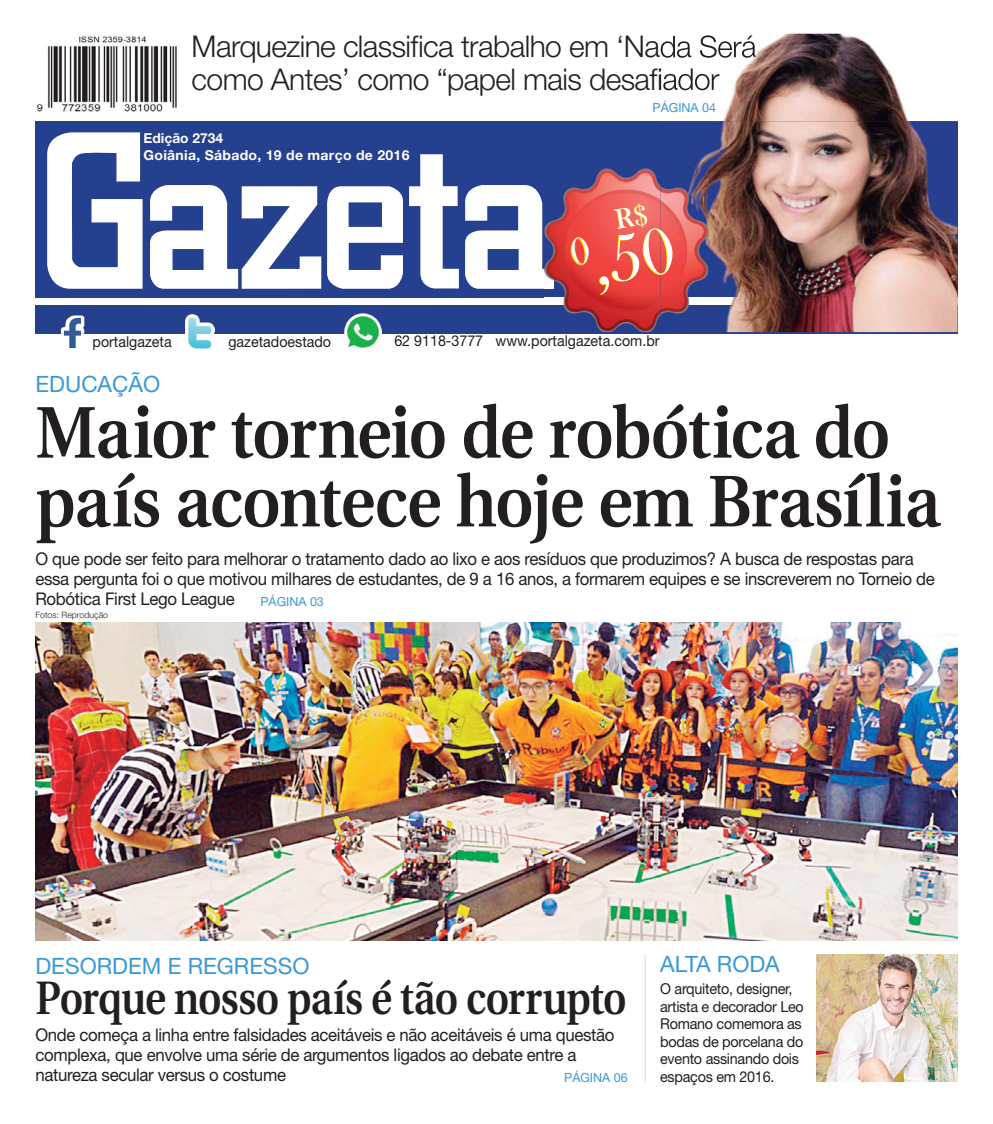
<style>
.page{position:relative;width:993px;height:1124px;background:#fff}
.page>*{position:absolute;margin:0;border:0;box-sizing:border-box;transform-origin:0 0}
.t1{font:600 72.88px/68.8px "Utopia";letter-spacing:-.02em;color:#231f20;scale:.91 1}
.t2{font:68.25px "Bask Old Face";color:#fff}
.t3{font:600 46.75px "Utopia";letter-spacing:-.025em;color:#231f20;scale:.86 1}
.t4{font:300 30px/32.5px "Helvetica Neue";letter-spacing:-.02em;color:#231f20}
.t5{font:22.5px "Helvetica Neue";color:#3999d5}
.t6{font:17.5px/20px "Helvetica Neue";letter-spacing:-.02em;color:#231f20;scale:.96 1}
.t7{font:15px/17.5px "Helvetica Neue";letter-spacing:-.02em;color:#231f20;scale:.96 1}
.t8{font:15px "Helvetica Neue";color:#231f20;scale:.95 1}
.t9{font:700 13.75px/16.5px "Helvetica Neue";letter-spacing:.02em;color:#fff}
.t10{font:12.5px "Helvetica Neue";color:#3999d5}
.t11{font:300 8.75px "Helvetica Neue";color:#231f20}
</style>
<div class="page">
<div style="left:35px;top:121px;width:922px;height:212px;background:#25408e"></div>
<svg style="left:47px;top:132px;width:95px;height:157px"></svg>
<svg style="left:465px;top:185px;width:79px;height:104px"></svg>
<svg style="left:150px;top:185px;width:171px;height:104px"></svg>
<svg style="left:327px;top:186px;width:76px;height:103px"></svg>
<svg style="left:409px;top:154px;width:50px;height:134px"></svg>
<div style="left:35px;top:298px;width:922px;height:6px;background:#fff"></div>
<img style="left:61px;top:315px;width:23px;height:33px">
<img style="left:65px;top:319px;width:16px;height:28px">
<img style="left:185px;top:314px;width:29px;height:35px">
<img style="left:344px;top:313px;width:37px;height:35px">
<img style="left:37px;top:36px;width:139px;height:76px">
<img style="left:660px;top:34px;width:297px;height:298px">
<img style="left:707px;top:298px;width:250px;height:6px">
<img style="left:660px;top:35px;width:96px;height:28px">
<img style="left:660px;top:68px;width:59px;height:27px">
<img style="left:544px;top:168px;width:163px;height:164px">
<img style="left:544px;top:269px;width:9px;height:20px">
<img style="left:816px;top:954px;width:141px;height:127px">
<img style="left:35px;top:622px;width:922px;height:317px">
<hr style="left:644px;top:954px;width:1px;height:127px;background:#c3e1f4">
<svg style="left:614px;top:202px;width:34px;height:27px"></svg>
<h3 class="t4" style="left:191px;top:33px;width:566px">Marquezine classifica trabalho em ‘Nada Será como Antes’ como “papel mais desafiador</h3>
<p class="t9" style="left:144px;top:131px;width:267px">Edição 2734<br>Goiânia, Sábado, 19 de março de 2016</p>
<p class="t10" style="left:652px;top:103px;width:65px">PÁGINA 04</p>
<h2 class="t2" style="left:568px;top:238px;width:104px;rotate:-10deg"><sup>0</sup>,50</h2>
<p class="t8" style="left:92px;top:336px;width:85px">portalgazeta</p>
<p class="t8" style="left:228px;top:336px;width:110px">gazetadoestado</p>
<p class="t8" style="left:394px;top:336px;width:280px">62 9118-3777 www.portalgazeta.com.br</p>
<p class="t5" style="left:35px;top:376px;width:126px">EDUCAÇÃO</p>
<h1 class="t1" style="left:35px;top:405px;width:995px">Maior torneio de robótica do país acontece hoje em Brasília</h1>
<p class="t6" style="left:35px;top:550px;width:937px">O que pode ser feito para melhorar o tratamento dado ao lixo e aos resíduos que produzimos? A busca de respostas para essa pergunta foi o que motivou milhares de estudantes, de 9 a 16 anos, a formarem equipes e se inscreverem no Torneio de<br>Robótica First Lego League</p>
<p class="t10" style="left:260px;top:597px;width:65px">PÁGINA 03</p>
<p class="t11" style="left:35px;top:612px;width:74px">Fotos: Reprodução</p>
<p class="t5" style="left:35px;top:957px;width:275px">DESORDEM E REGRESSO</p>
<h3 class="t3" style="left:35px;top:979px;width:688px">Porque nosso país é tão corrupto</h3>
<p class="t6" style="left:35px;top:1025px;width:604px">Onde começa a linha entre falsidades aceitáveis e não aceitáveis é uma questão complexa, que envolve uma série de argumentos ligados ao debate entre a natureza secular versus o costume</p>
<p class="t10" style="left:564px;top:1072px;width:65px">PÁGINA 06</p>
<p class="t5" style="left:660px;top:955px;width:121px">ALTA RODA</p>
<p class="t7" style="left:660px;top:981px;width:151px">O arquiteto, designer, artista e decorador Leo<br>Romano comemora as bodas de porcelana do evento assinando dois espaços em 2016.</p>
</div>
